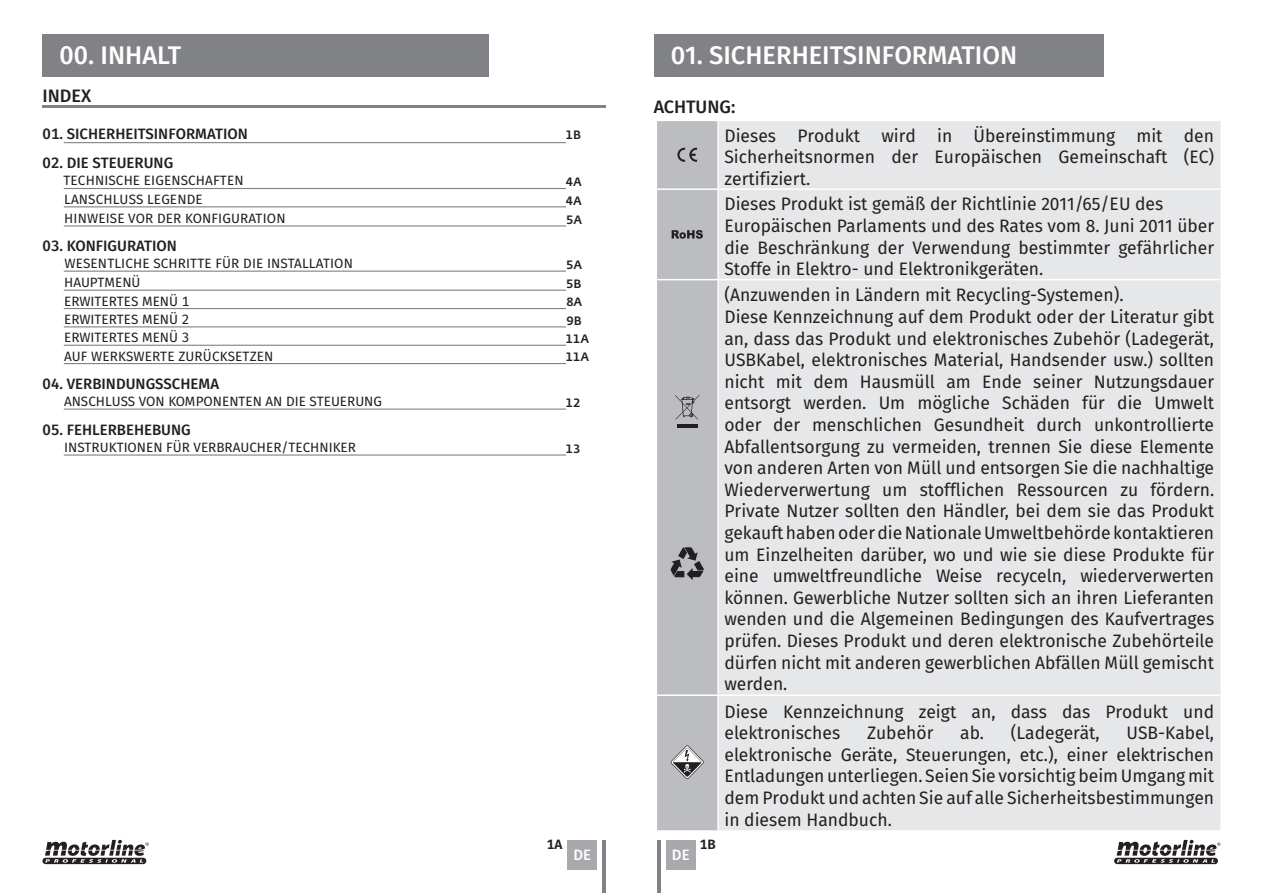
<style>
.page{position:relative;width:1263px;height:893px;background:#fff}
.page>*{position:absolute;margin:0;border:0;box-sizing:border-box;transform-origin:0 0}
.legenda{font:500 25.5px "Fira Sans";color:#fff}
.t1{font:18px/21.6px "Fira Sans";color:#231f20;text-align:justify}
.legenda-2{font:500 18px "Fira Sans";color:#231f20}
.Indice-titulo{font:500 15px "Fira Sans";color:#231f20}
.indice{font:500 15px "Fira Sans";color:#231f20}
.t2{font:500 15px "Fira Sans";color:#fff}
.indice-txt{font:13.5px "Fira Sans";color:#231f20}
.subtitulos{font:13.5px "Fira Sans";letter-spacing:.01em;color:#231f20}
.t3{font:600 13.5px "Fira Sans";color:#231f20}
.Paragraph_Style_3{font:500 12px "Fedra Sans Std";color:#231f20}
.numerosindice{font:500 12px "Fedra Sans Std";color:#231f20}
</style>
<div class="page">
<div style="left:43px;top:34px;width:446px;height:43px;background:#808285"></div>
<hr style="left:43px;top:105px;width:563px;height:3px;background:#808285">
<div style="left:666px;top:840px;width:30px;height:29px;background:#a8a9ad"></div>
<div style="left:567px;top:840px;width:30px;height:29px;background:#a8a9ad"></div>
<hr style="left:603px;top:840px;width:3px;height:53px;background:#808285">
<hr style="left:657px;top:840px;width:3px;height:53px;background:#808285">
<svg style="left:1114px;top:840px;width:106px;height:24px"></svg>
<svg style="left:43px;top:840px;width:106px;height:24px"></svg>
<div style="left:654px;top:34px;width:446px;height:43px;background:#808285"></div>
<div style="left:719px;top:121px;width:501px;height:158px;background:#e6e7e9"></div>
<div style="left:719px;top:280px;width:501px;height:550px;background:#e6e7e9"></div>
<hr style="left:718px;top:188px;width:502px;height:2px;background:#fff">
<hr style="left:718px;top:694px;width:502px;height:2px;background:#fff">
<svg style="left:656px;top:121px;width:62px;height:710px;background:#babbbe"></svg>
<hr style="left:64px;top:142px;width:502px;height:1px;background:#808285">
<hr style="left:64px;top:409px;width:502px;height:1px;background:#808285">
<hr style="left:64px;top:188px;width:502px;height:1px;background:#808285">
<hr style="left:64px;top:290px;width:502px;height:1px;background:#808285">
<hr style="left:64px;top:271px;width:502px;height:1px;background:#808285">
<hr style="left:64px;top:454px;width:502px;height:2px;background:#808285">
<hr style="left:64px;top:206px;width:502px;height:1px;background:#808285">
<hr style="left:64px;top:225px;width:502px;height:1px;background:#808285">
<hr style="left:64px;top:308px;width:502px;height:1px;background:#808285">
<hr style="left:64px;top:326px;width:502px;height:1px;background:#808285">
<hr style="left:64px;top:345px;width:502px;height:1px;background:#808285">
<hr style="left:64px;top:363px;width:502px;height:1px;background:#808285">
<p class="legenda" style="left:60px;top:35px;width:123px">00. INHALT</p>
<p class="legenda-2" style="left:43px;top:81px;width:50px">INDEX</p>
<p class="indice" style="left:43px;top:121px;width:207px">01. SICHERHEITSINFORMATION</p>
<p class="Indice-titulo" style="left:43px;top:151px;width:132px">02. DIE STEUERUNG</p>
<p class="indice-txt" style="left:64px;top:171px;width:182px">TECHNISCHE EIGENSCHAFTEN</p>
<p class="indice-txt" style="left:64px;top:189px;width:140px">LANSCHLUSS LEGENDE</p>
<p class="subtitulos" style="left:64px;top:208px;width:223px">HINWEISE VOR DER KONFIGURATION</p>
<p class="Indice-titulo" style="left:43px;top:234px;width:136px">03. KONFIGURATION</p>
<p class="subtitulos" style="left:64px;top:253px;width:290px">WESENTLICHE SCHRITTE FÜR DIE INSTALLATION</p>
<p class="indice-txt" style="left:64px;top:272px;width:78px">HAUPTMENÜ</p>
<p class="indice-txt" style="left:64px;top:291px;width:127px">ERWITERTES MENÜ 1</p>
<p class="indice-txt" style="left:64px;top:309px;width:127px">ERWITERTES MENÜ 2</p>
<p class="indice-txt" style="left:64px;top:327px;width:127px">ERWITERTES MENÜ 3</p>
<p class="subtitulos" style="left:64px;top:346px;width:211px">AUF WERKSWERTE ZURÜCKSETZEN</p>
<p class="Indice-titulo" style="left:43px;top:371px;width:178px">04. VERBINDUNGSSCHEMA</p>
<p class="indice-txt" style="left:64px;top:391px;width:319px">ANSCHLUSS VON KOMPONENTEN AN DIE STEUERUNG</p>
<p class="Indice-titulo" style="left:43px;top:417px;width:150px">05. FEHLERBEHEBUNG</p>
<p class="indice-txt" style="left:64px;top:437px;width:293px">INSTRUKTIONEN FÜR VERBRAUCHER/TECHNIKER</p>
<p class="numerosindice" style="left:566px;top:128px;width:17px">1B</p>
<p class="numerosindice" style="left:566px;top:174px;width:17px">4A</p>
<p class="numerosindice" style="left:566px;top:193px;width:17px">4A</p>
<p class="numerosindice" style="left:566px;top:212px;width:17px">5A</p>
<p class="numerosindice" style="left:566px;top:257px;width:17px">5A</p>
<p class="numerosindice" style="left:566px;top:276px;width:17px">5B</p>
<p class="Paragraph_Style_3" style="left:566px;top:294px;width:17px">8A</p>
<p class="Paragraph_Style_3" style="left:566px;top:313px;width:17px">9B</p>
<p class="Paragraph_Style_3" style="left:566px;top:331px;width:25px">11A</p>
<p class="Paragraph_Style_3" style="left:566px;top:350px;width:25px">11A</p>
<p class="Paragraph_Style_3" style="left:566px;top:395px;width:16px">12</p>
<p class="Paragraph_Style_3" style="left:566px;top:441px;width:16px">13</p>
<p class="legenda" style="left:671px;top:35px;width:348px">01. SICHERHEITSINFORMATION</p>
<p class="legenda-2" style="left:654px;top:92px;width:83px">ACHTUNG:</p>
<p class="t1" style="left:724px;top:124px;width:491px">Dieses Produkt wird in Übereinstimmung mit den Sicherheitsnormen der Europäischen Gemeinschaft (EC) zertifiziert.</p>
<p class="t1" style="left:724px;top:193px;width:440px">Dieses Produkt ist gemäß der Richtlinie 2011/65/EU des</p>
<p class="t1" style="left:724px;top:214px;width:491px">Europäischen Parlaments und des Rates vom 8. Juni 2011 über die Beschränkung der Verwendung bestimmter gefährlicher Stoffe in Elektro- und Elektronikgeräten.</p>
<p class="t1" style="left:724px;top:284px;width:401px">(Anzuwenden in Ländern mit Recycling-Systemen).</p>
<p class="t1" style="left:724px;top:305px;width:491px">Diese Kennzeichnung auf dem Produkt oder der Literatur gibt an, dass das Produkt und elektronisches Zubehör (Ladegerät, USBKabel, elektronisches Material, Handsender usw.) sollten nicht mit dem Hausmüll am Ende seiner Nutzungsdauer entsorgt werden. Um mögliche Schäden für die Umwelt oder der menschlichen Gesundheit durch unkontrollierte Abfallentsorgung zu vermeiden, trennen Sie diese Elemente von anderen Arten von Müll und entsorgen Sie die nachhaltige Wiederverwertung um stofflichen Ressourcen zu fördern.<br>Private Nutzer sollten den Händler, bei dem sie das Produkt gekauft haben oder die Nationale Umweltbehörde kontaktieren um Einzelheiten darüber, wo und wie sie diese Produkte für eine umweltfreundliche Weise recyceln, wiederverwerten können. Gewerbliche Nutzer sollten sich an ihren Lieferanten wenden und die Algemeinen Bedingungen des Kaufvertrages prüfen. Dieses Produkt und deren elektronische Zubehörteile dürfen nicht mit anderen gewerblichen Abfällen Müll gemischt werden.</p>
<p class="t1" style="left:724px;top:700px;width:491px">Diese Kennzeichnung zeigt an, dass das Produkt und elektronisches</p>
<p class="t1" style="left:867px;top:722px;width:68px">Zubehör</p>
<p class="t1" style="left:960px;top:722px;width:141px">ab. (Ladegerät,</p>
<p class="t1" style="left:724px;top:722px;width:491px;text-indent:402px">USB-Kabel, elektronische Geräte, Steuerungen, etc.), einer elektrischen Entladungen unterliegen. Seien Sie vorsichtig beim Umgang mit dem Produkt und achten Sie auf alle Sicherheitsbestimmungen in diesem Handbuch.</p>
<p class="t3" style="left:547px;top:833px;width:17px">1A</p>
<p class="t3" style="left:700px;top:833px;width:17px">1B</p>
<p class="t2" style="left:573px;top:842px;width:19px">DE</p>
<p class="t2" style="left:672px;top:842px;width:19px">DE</p>
</div>
